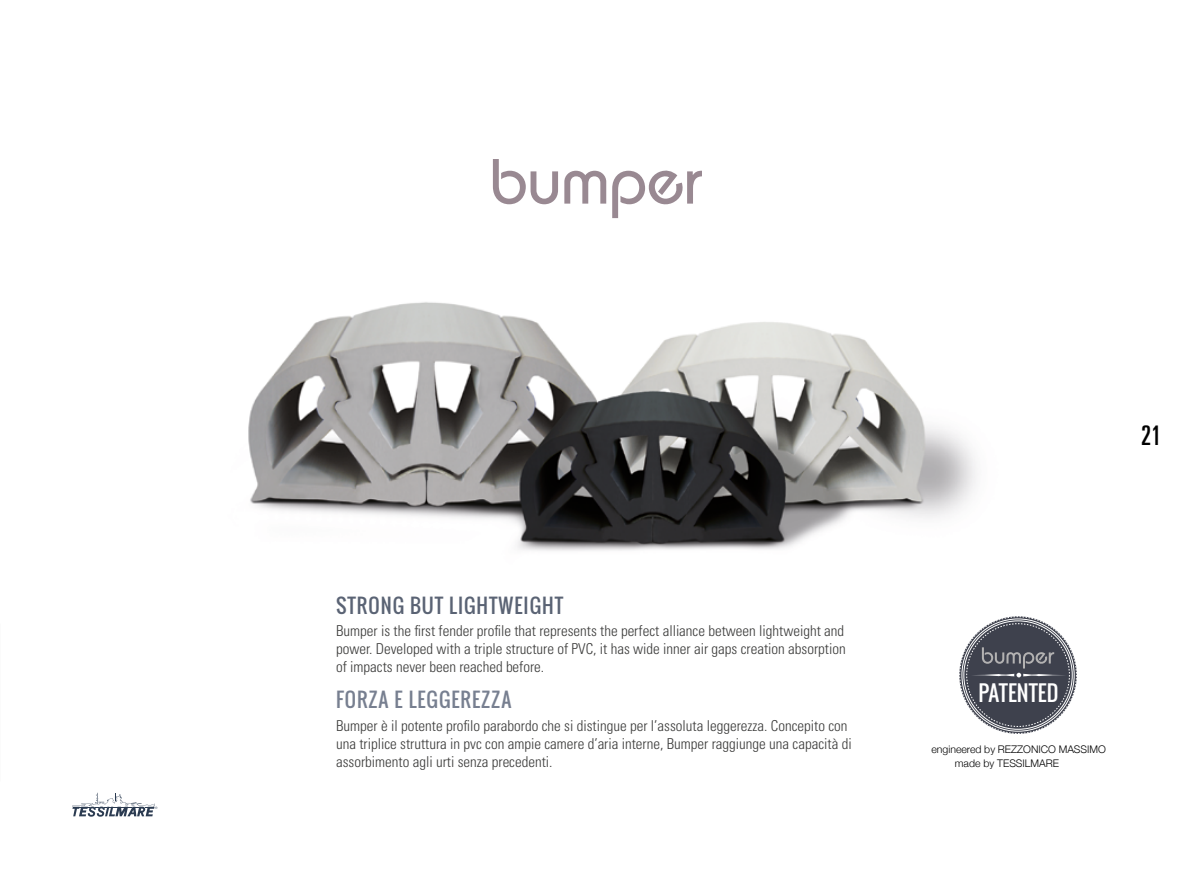
<style>
.page{position:relative;width:1191px;height:872px;background:#fff}
.page>*{position:absolute;margin:0;border:0;box-sizing:border-box;transform-origin:0 0}
.t1{font:ultra-condensed 27px "Univers";color:#000}
.t2{font:21px "Oswald";color:#fff}
.t3{font:19.5px "Oswald";letter-spacing:.05em;color:#5a6374}
.t4{font:19.5px "Oswald";letter-spacing:.05em;color:#777f90}
.t5{font:300 condensed 15px/18px "Univers";color:#3c3c3b;text-align:justify}
.t6{font:300 10.5px/13.5px "Helvetica Neue";color:#000}
</style>
<div class="page">
<img style="left:248px;top:302px;width:728px;height:249px">
<svg style="left:493px;top:159px;width:65px;height:45px"></svg>
<svg style="left:564px;top:171px;width:42px;height:33px"></svg>
<svg style="left:612px;top:170px;width:90px;height:48px"></svg>
<svg style="left:72px;top:792px;width:85px;height:24px"></svg>
<svg style="left:959px;top:616px;width:117px;height:118px;background:#565963"></svg>
<svg style="left:970px;top:647px;width:96px;height:30px;background:#555761"></svg>
<h3 class="t3" style="left:336px;top:591px;width:229px">STRONG BUT LIGHTWEIGHT</h3>
<p class="t5" style="left:336px;top:622px;width:511px">Bumper is the first fender profile that represents the perfect alliance between lightweight and power. Developed with a triple structure of PVC, it has wide inner air gaps creation absorption of impacts never been reached before.</p>
<h3 class="t4" style="left:336px;top:685px;width:177px">FORZA E LEGGEREZZA</h3>
<p class="t5" style="left:336px;top:716px;width:517px;text-align:left">Bumper è il potente profilo parabordo che si distingue per l’assoluta leggerezza. Concepito con una triplice struttura in pvc con ampie camere d’aria interne, Bumper raggiunge una capacità di assorbimento agli urti senza precedenti.</p>
<h1 class="t1" style="left:1141px;top:420px;width:22px">21</h1>
<h2 class="t2" style="left:978px;top:677px;width:81px">PATENTED</h2>
<p class="t6" style="left:955px;top:742px;width:152px;text-indent:-23px">engineered by REZZONICO MASSIMO made by TESSILMARE</p>
</div>
